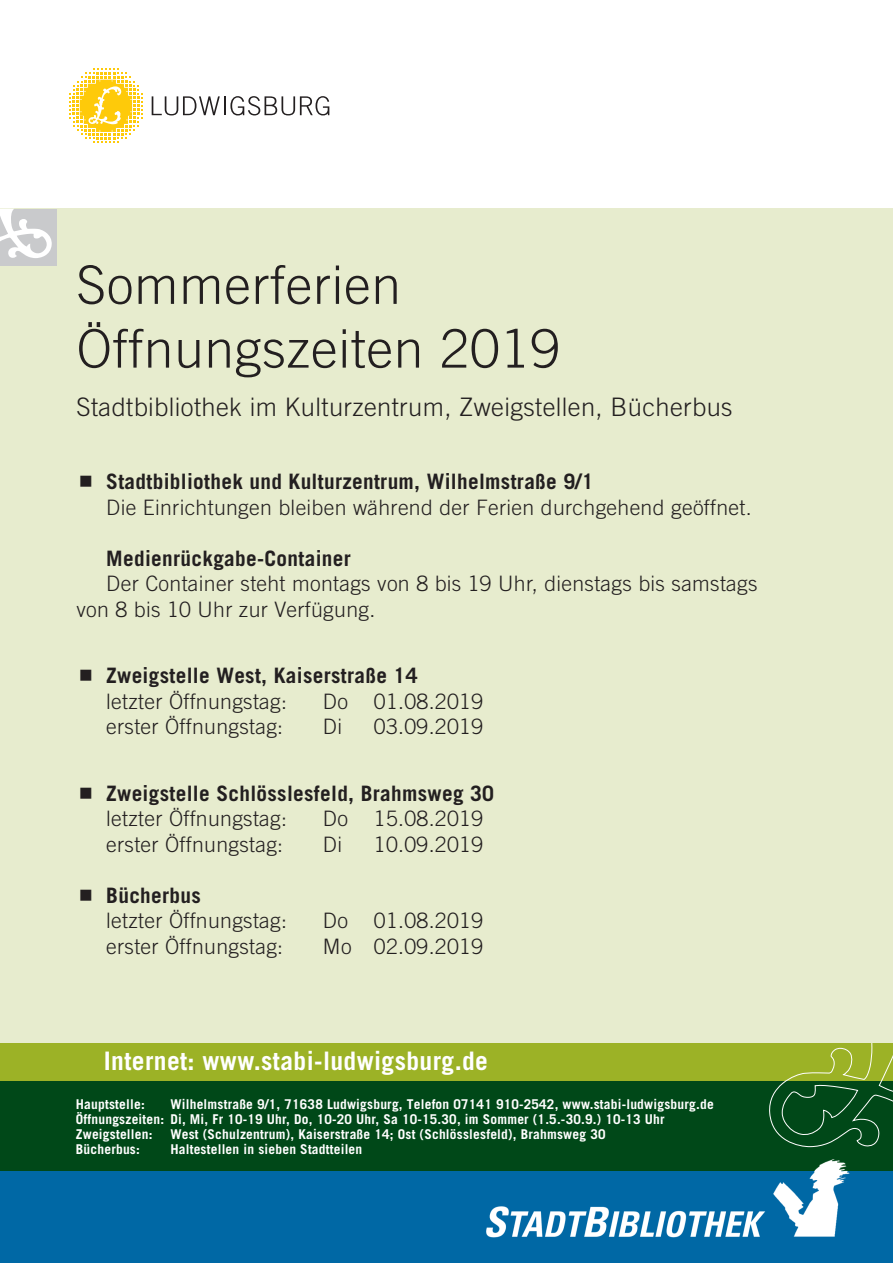
<style>
.page{position:relative;width:893px;height:1263px;background:#fff}
.page>*{position:absolute;margin:0;border:0;box-sizing:border-box;transform-origin:0 0}
.t1{font:300 53.1px/63.8px "Ludwigsburg Trade Gothic";color:#231f20}
.t2{font:300 25.5px "Ludwigsburg Trade Gothic";color:#231f20}
.t3{font:700 25.5px "Ludwigsburg Trade Gothic";color:#fff}
.t4{font:300 21.3px/25.5px "Ludwigsburg Trade Gothic";color:#231f20}
.t5{font:700 21.3px "Ludwigsburg Trade Gothic";color:#231f20}
.t6{font:700 13.5px/15px "Ludwigsburg Trade Gothic";color:#fff}
</style>
<div class="page">
<div style="left:0;top:209px;width:893px;height:843px;background:#e7ecce"></div>
<div style="left:0;top:1043px;width:893px;height:128px;background:#9cb226"></div>
<svg style="left:69px;top:69px;width:74px;height:74px"></svg>
<svg style="left:152px;top:96px;width:177px;height:19px"></svg>
<div style="left:0;top:209px;width:57px;height:57px;background:#c9cacc"></div>
<svg style="left:0;top:209px;width:52px;height:49px"></svg>
<svg style="left:0;top:1081px;width:893px;height:182px;background:#005659"></svg>
<svg style="left:761px;top:1043px;width:132px;height:110px"></svg>
<img style="left:482px;top:1155px;width:371px;height:87px">
<h1 class="t1" style="left:77px;top:252px;width:486px">Sommerferien<br>Öffnungszeiten 2019</h1>
<p class="t2" style="left:77px;top:392px;width:658px">Stadtbibliothek im Kulturzentrum, Zweigstellen, Bücherbus</p>
<p class="t5" style="left:106px;top:469px;width:489px">Stadtbibliothek und Kulturzentrum, Wilhelmstraße 9/1</p>
<p class="t4" style="left:106px;top:494px;width:647px">Die Einrichtungen bleiben während der Ferien durchgehend geöffnet.</p>
<p class="t5" style="left:106px;top:545px;width:246px">Medienrückgabe-Container</p>
<p class="t4" style="left:77px;top:571px;width:683px;text-indent:30px">Der Container steht montags von 8 bis 19 Uhr, dienstags bis samstags von 8 bis 10 Uhr zur Verfügung.</p>
<p class="t5" style="left:106px;top:662px;width:313px">Zweigstelle West, Kaiserstraße 14</p>
<p class="t4" style="left:106px;top:688px;width:183px">letzter Öffnungstag:</p>
<p class="t4" style="left:323px;top:688px;width:162px">Do 01.08.2019</p>
<p class="t4" style="left:106px;top:714px;width:179px">erster Öffnungstag:</p>
<p class="t4" style="left:323px;top:714px;width:21px">Di</p>
<p class="t4" style="left:374px;top:714px;width:111px">03.09.2019</p>
<p class="t5" style="left:106px;top:780px;width:390px">Zweigstelle Schlösslesfeld, Brahmsweg 30</p>
<p class="t4" style="left:106px;top:805px;width:183px">letzter Öffnungstag:</p>
<p class="t4" style="left:323px;top:805px;width:162px">Do 15.08.2019</p>
<p class="t4" style="left:106px;top:831px;width:179px">erster Öffnungstag:</p>
<p class="t4" style="left:323px;top:831px;width:21px">Di</p>
<p class="t4" style="left:374px;top:831px;width:111px">10.09.2019</p>
<p class="t5" style="left:106px;top:882px;width:96px">Bücherbus</p>
<p class="t4" style="left:106px;top:907px;width:183px">letzter Öffnungstag:</p>
<p class="t4" style="left:323px;top:907px;width:162px">Do 01.08.2019</p>
<p class="t4" style="left:106px;top:933px;width:179px">erster Öffnungstag:</p>
<p class="t4" style="left:323px;top:933px;width:162px">Mo 02.09.2019</p>
<p class="t3" style="left:104px;top:1045px;width:386px">Internet: www.stabi-ludwigsburg.de</p>
<p class="t6" style="left:76px;top:1097px;width:640px;text-indent:94px">Wilhelmstraße 9/1, 71638 Ludwigsburg, Telefon 07141 910-2542, www.stabi-ludwigsburg.de<br>Öffnungszeiten: Di, Mi, Fr 10-19 Uhr, Do, 10-20 Uhr, Sa 10-15.30, im Sommer (1.5.-30.9.) 10-13 Uhr<br>Zweigstellen:</p>
<p class="t6" style="left:76px;top:1097px;width:71px">Hauptstelle:</p>
<p class="t6" style="left:170px;top:1127px;width:437px">West (Schulzentrum), Kaiserstraße 14; Ost (Schlösslesfeld), Brahmsweg 30</p>
<p class="t6" style="left:76px;top:1142px;width:66px">Bücherbus:</p>
<p class="t6" style="left:170px;top:1142px;width:194px">Haltestellen in sieben Stadtteilen</p>
</div>
